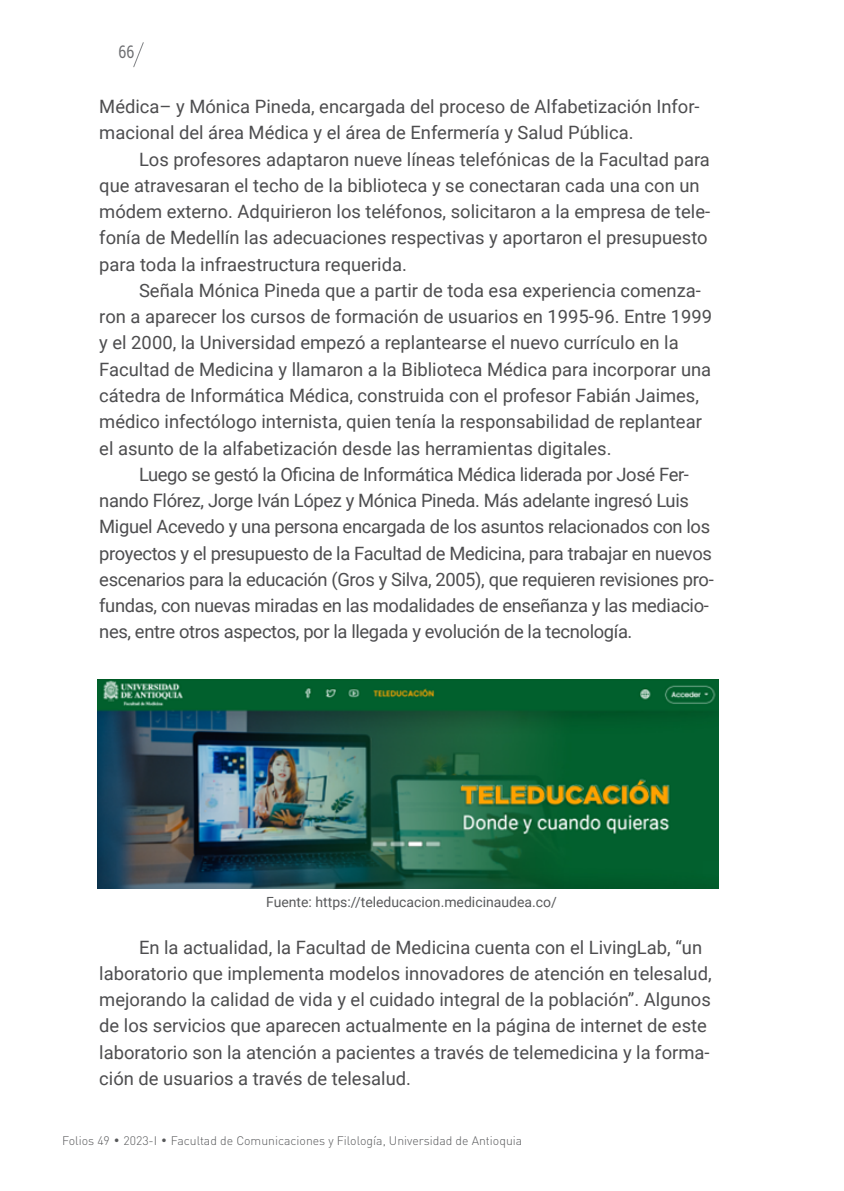
<style>
.page{position:relative;width:844px;height:1191px;background:#fff}
.page>*{position:absolute;margin:0;border:0;box-sizing:border-box;transform-origin:0 0}
.t1{font:18.38px/26.2px "Roboto";color:#4d4d4f}
.t2{font:18.38px/26.2px "Roboto";letter-spacing:-.02em;color:#4d4d4f}
.t3{font:17.5px "Roboto Slab";color:#6d6e71;scale:.8 1}
.t4{font:14px "Roboto";color:#58595b}
.t5{font:300 12.25px "DIN Pro";color:#58595b}
.s1{font-family:"Swiss 721 BT";font-weight:400;font-stretch:condensed}
</style>
<div class="page">
<svg style="left:133px;top:42px;width:11px;height:26px"></svg>
<img style="left:98px;top:680px;width:620px;height:209px">
<p class="t3" style="left:118px;top:39px;width:21px">66</p>
<p class="t1" style="left:99px;top:93px;width:601px">Médica– y Mónica Pineda, encargada del proceso de Alfabetización Infor&shy;macional del área Médica y el área de Enfermería y Salud Pública.</p>
<p class="t1" style="left:99px;top:145px;width:612px;text-indent:40px">Los profesores adaptaron nueve líneas telefónicas de la Facultad para que atravesaran el techo de la biblioteca y se conectaran cada una con un módem externo. Adquirieron los teléfonos, solicitaron a la empresa de tele&shy;fonía de Medellín las adecuaciones respectivas y aportaron el presupuesto para toda la infraestructura requerida.</p>
<p class="t1" style="left:99px;top:276px;width:614px;text-indent:40px">Señala Mónica Pineda que a partir de toda esa experiencia comenza&shy;ron a aparecer los cursos de formación de usuarios en 1995-96. Entre 1999 y el 2000, la Universidad empezó a replantearse el nuevo currículo en la Facultad de Medicina y llamaron a la Biblioteca Médica para incorporar una cátedra de Informática Médica, construida con el profesor Fabián Jaimes, médico infectólogo internista, quien tenía la responsabilidad de replantear el asunto de la alfabetización desde las herramientas digitales.</p>
<p class="t2" style="left:99px;top:460px;width:615px;text-indent:40px">Luego se gestó la Oficina de Informática Médica liderada por José Fer&shy;nando Flórez, Jorge Iván López y Mónica Pineda. Más adelante ingresó Luis Miguel Acevedo y una persona encargada de los asuntos relacionados con los proyectos y el presupuesto de la Facultad de Medicina, para trabajar en nuevos escenarios para la educación (Gros y Silva, 2005), que requieren revisiones pro&shy;fundas, con nuevas miradas en las modalidades de enseñanza y las mediacio&shy;nes, entre otros aspectos, por la llegada y evolución de la tecnología.</p>
<p class="t4" style="left:266px;top:892px;width:292px">Fuente: https://teleducacion.medicinaudea.co/</p>
<p class="t1" style="left:99px;top:933px;width:613px;text-indent:40px">En la actualidad, la Facultad de Medicina cuenta con el LivingLab, “un laboratorio que implementa modelos innovadores de atención en telesalud, mejorando la calidad de vida y el cuidado integral de la población”. Algunos de los servicios que aparecen actualmente en la página de internet de este laboratorio son la atención a pacientes a través de telemedicina y la forma&shy;ción de usuarios a través de telesalud.</p>
<p class="t5" style="left:62px;top:1131px;width:461px">Folios 49 <span class="s1">•</span> 2023-I <span class="s1">•</span> Facultad de Comunicaciones y Filología, Universidad de Antioquia</p>
</div>
